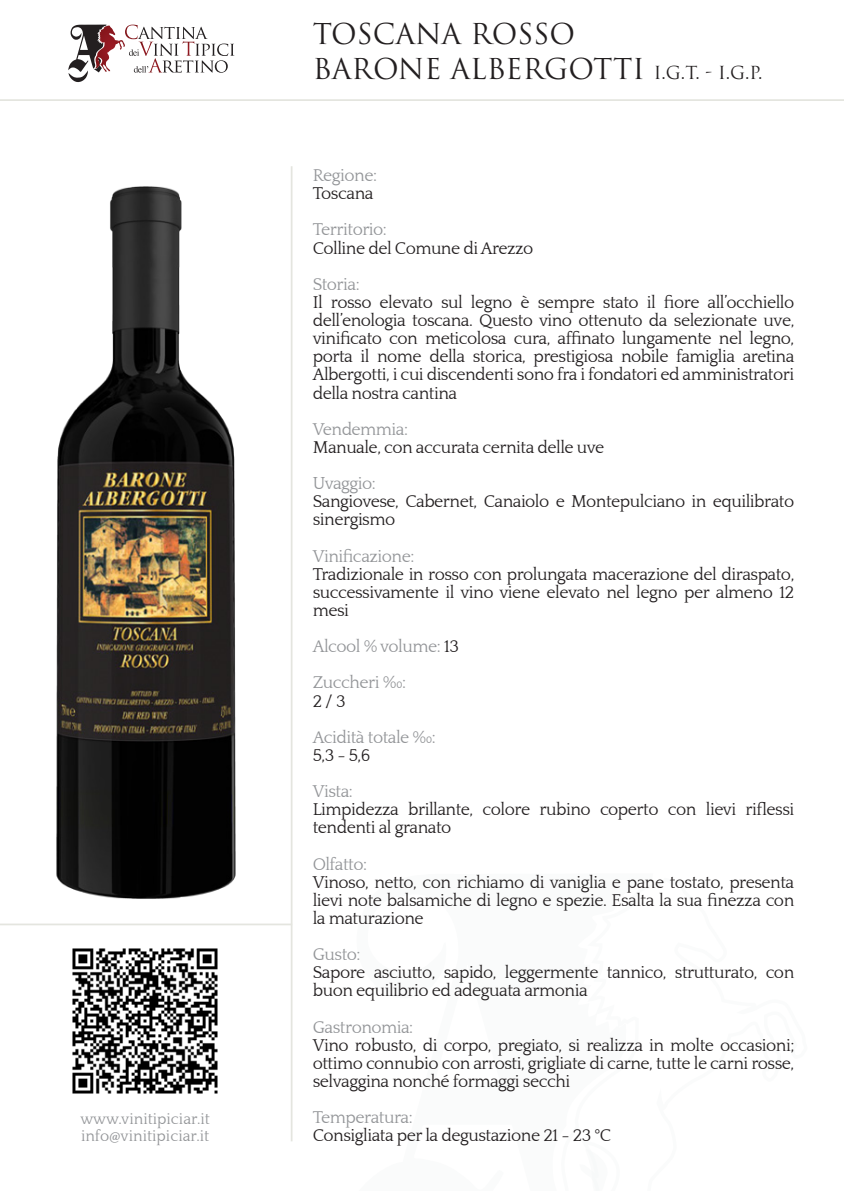
<style>
.page{position:relative;width:844px;height:1191px;background:#fff}
.page>*{position:absolute;margin:0;border:0;box-sizing:border-box;transform-origin:0 0}
.t1{font:28px "Trajan Pro";color:#231f20}
.t2{font:17.5px/18px "Quattrocento";letter-spacing:-.03em;color:#231f20;text-align:justify}
.t3{font:17.5px "Quattrocento";letter-spacing:-.03em;color:#939598}
.t4{font:15.75px "Quattrocento";color:#939598}
.s1{font-size:17.5px}
.s2{color:#231f20}
</style>
<div class="page">
<hr style="left:0;top:99px;width:843px;height:2px;background:#e4e5df">
<hr style="left:0;top:923px;width:292px;height:2px;background:#e4e5df">
<hr style="left:291px;top:166px;width:1px;height:975px;background:#e4e5df">
<svg style="left:68px;top:25px;width:42px;height:57px"></svg>
<svg style="left:125px;top:25px;width:109px;height:48px"></svg>
<img style="left:72px;top:948px;width:146px;height:146px">
<img style="left:56px;top:186px;width:180px;height:713px">
<p class="t4" style="left:80px;top:1110px;width:131px">www.vinitipiciar.it</p>
<p class="t4" style="left:81px;top:1128px;width:130px">info@vinitipiciar.it</p>
<p class="t1" style="left:313px;top:16px;width:264px">TOSCANA ROSSO</p>
<p class="t1" style="left:313px;top:51px;width:451px">BARONE ALBERGOTTI <span class="s1">I.G.T. - I.G.P.</span></p>
<p class="t3" style="left:313px;top:166px;width:66px">Regione:</p>
<p class="t2" style="left:313px;top:185px;width:62px">Toscana</p>
<p class="t3" style="left:313px;top:220px;width:76px">Territorio:</p>
<p class="t2" style="left:313px;top:239px;width:222px">Colline del Comune di Arezzo</p>
<p class="t3" style="left:313px;top:275px;width:48px">Storia:</p>
<p class="t2" style="left:313px;top:294px;width:483px">Il rosso elevato sul legno è sempre stato il fiore all’occhiello dell’enologia toscana. Questo vino ottenuto da selezionate uve, vinificato con meticolosa cura, affinato lungamente nel legno, porta il nome della storica, prestigiosa nobile famiglia aretina Albergotti, i cui discendenti sono fra i fondatori ed amministratori della nostra cantina</p>
<p class="t3" style="left:313px;top:420px;width:97px">Vendemmia:</p>
<p class="t2" style="left:313px;top:439px;width:293px">Manuale, con accurata cernita delle uve</p>
<p class="t3" style="left:313px;top:474px;width:65px">Uvaggio:</p>
<p class="t2" style="left:313px;top:493px;width:483px">Sangiovese, Cabernet, Canaiolo e Montepulciano in equilibrato sinergismo</p>
<p class="t3" style="left:313px;top:547px;width:103px">Vinificazione:</p>
<p class="t2" style="left:313px;top:565px;width:483px">Tradizionale in rosso con prolungata macerazione del diraspato, successivamente il vino viene elevato nel legno per almeno 12 mesi</p>
<p class="t3" style="left:313px;top:637px;width:148px">Alcool % volume: <span class="s2">13</span></p>
<p class="t3" style="left:313px;top:673px;width:95px">Zuccheri ‰:</p>
<p class="t2" style="left:313px;top:692px;width:34px">2 / 3</p>
<p class="t3" style="left:313px;top:728px;width:125px">Acidità totale ‰:</p>
<p class="t2" style="left:313px;top:746px;width:59px">5,3 - 5,6</p>
<p class="t3" style="left:313px;top:782px;width:42px">Vista:</p>
<p class="t2" style="left:313px;top:801px;width:483px">Limpidezza brillante, colore rubino coperto con lievi riflessi tendenti al granato</p>
<p class="t3" style="left:313px;top:854px;width:56px">Olfatto:</p>
<p class="t2" style="left:313px;top:873px;width:483px">Vinoso, netto, con richiamo di vaniglia e pane tostato, presenta lievi note balsamiche di legno e spezie. Esalta la sua finezza con la maturazione</p>
<p class="t3" style="left:313px;top:945px;width:49px">Gusto:</p>
<p class="t2" style="left:313px;top:964px;width:483px">Sapore asciutto, sapido, leggermente tannico, strutturato, con buon equilibrio ed adeguata armonia</p>
<p class="t3" style="left:313px;top:1017px;width:102px">Gastronomia:</p>
<p class="t2" style="left:313px;top:1036px;width:483px">Vino robusto, di corpo, pregiato, si realizza in molte occasioni; ottimo connubio con arrosti, grigliate di carne, tutte le carni rosse, selvaggina nonché formaggi secchi</p>
<p class="t3" style="left:313px;top:1108px;width:101px">Temperatura:</p>
<p class="t2" style="left:313px;top:1127px;width:300px">Consigliata per la degustazione 21 - 23 °C</p>
</div>
